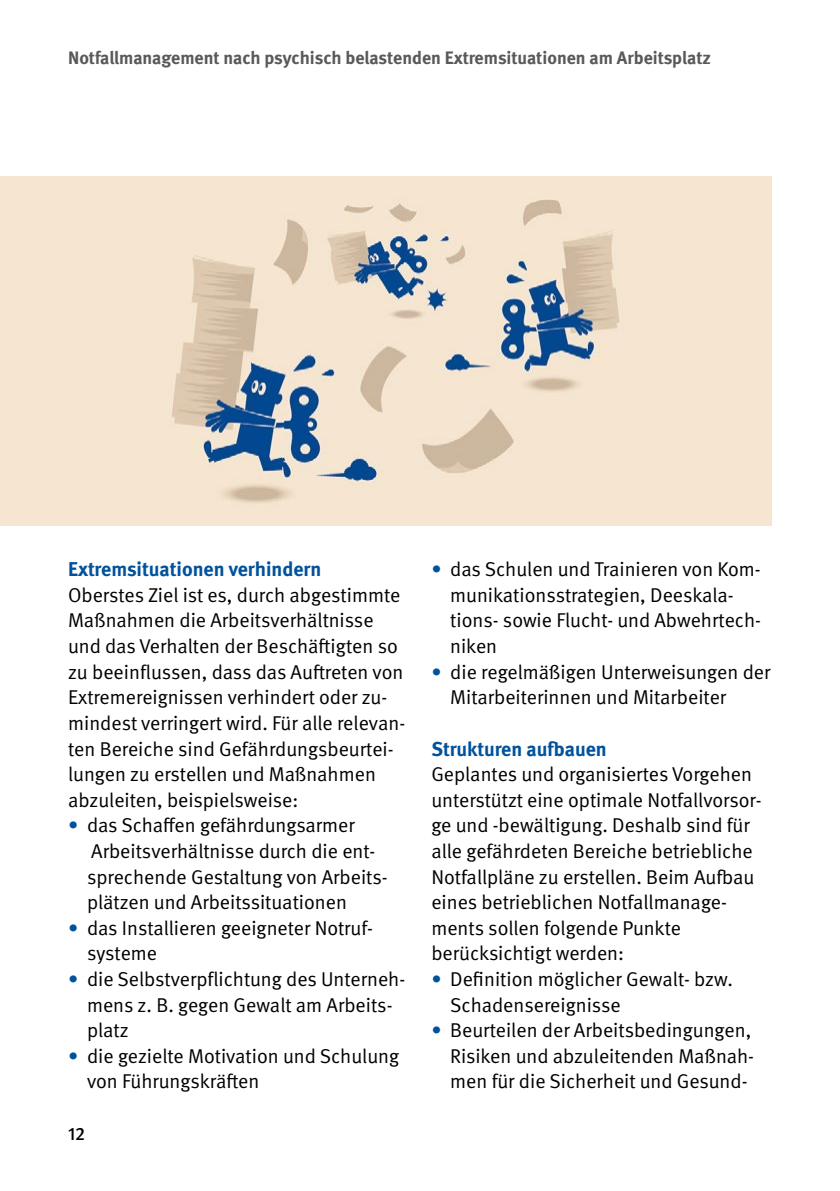
<style>
.page{position:relative;width:840px;height:1191px;background:#fff}
.page>*{position:absolute;margin:0;border:0;box-sizing:border-box;transform-origin:0 0}
.t1{font:20px/25.6px "DGUV Meta";color:#000}
.t2{font:700 20px "DGUV Meta";color:#00529c}
.t3{font:700 18px "DGUV Meta";color:#58595b}
.t4{font:500 18px "DGUV Meta";color:#000}
.s1{color:#00529c}
</style>
<div class="page">
<img style="left:0;top:176px;width:771px;height:349px">
<p class="t3" style="left:68px;top:47px;width:644px">Notfallmanagement nach psychisch belastenden Extremsituationen am Arbeitsplatz</p>
<p class="t2" style="left:68px;top:557px;width:255px">Extremsituationen verhindern</p>
<p class="t1" style="left:68px;top:582px;width:338px">Oberstes Ziel ist es, durch abgestimmte Maßnahmen die Arbeitsverhältnisse und das Verhalten der Beschäftigten so zu beeinflussen, dass das Auftreten von Extremereignissen verhindert oder zu&shy;mindest verringert wird. Für alle relevan&shy;ten Bereiche sind Gefährdungsbeurtei&shy;lungen zu erstellen und Maßnahmen abzuleiten, beispielsweise:</p>
<p class="t1" style="left:87px;top:813px;width:302px;text-indent:-19px"><span class="s1">•</span> das Schaffen gefährdungsarmer Arbeitsverhältnisse durch die ent&shy;sprechende Gestaltung von Arbeits&shy;plätzen und Arbeitssituationen</p>
<p class="t1" style="left:87px;top:915px;width:287px;text-indent:-19px"><span class="s1">•</span> das Installieren geeigneter Notruf&shy;systeme</p>
<p class="t1" style="left:87px;top:966px;width:319px;text-indent:-19px"><span class="s1">•</span> die Selbstverpflichtung des Unterneh&shy;mens z. B. gegen Gewalt am Arbeits&shy;platz</p>
<p class="t1" style="left:87px;top:1043px;width:313px;text-indent:-19px"><span class="s1">•</span> die gezielte Motivation und Schulung von Führungskräften</p>
<p class="t4" style="left:68px;top:1123px;width:18px">12</p>
<p class="t1" style="left:450px;top:557px;width:312px;text-indent:-19px"><span class="s1">•</span> das Schulen und Trainieren von Kom&shy;munikationsstrategien, Deeskala&shy;tions- sowie Flucht- und Abwehrtech&shy;niken</p>
<p class="t1" style="left:450px;top:659px;width:321px;text-indent:-19px"><span class="s1">•</span> die regelmäßigen Unterweisungen der<br>Mitarbeiterinnen und Mitarbeiter</p>
<p class="t2" style="left:431px;top:736px;width:177px">Strukturen aufbauen</p>
<p class="t1" style="left:431px;top:762px;width:331px">Geplantes und organisiertes Vorgehen unterstützt eine optimale Notfallvorsor&shy;ge und -bewältigung. Deshalb sind für alle gefährdeten Bereiche betriebliche Notfallpläne zu erstellen. Beim Aufbau eines betrieblichen Notfallmanage&shy;ments sollen folgende Punkte berücksichtigt werden:</p>
<p class="t1" style="left:450px;top:966px;width:284px;text-indent:-19px"><span class="s1">•</span> Definition möglicher Gewalt- bzw.<br>Schadensereignisse</p>
<p class="t1" style="left:450px;top:1018px;width:305px;text-indent:-19px"><span class="s1">•</span> Beurteilen der Arbeitsbedingungen,<br>Risiken und abzuleitenden Maßnah&shy;men für die Sicherheit und Gesund-</p>
</div>
